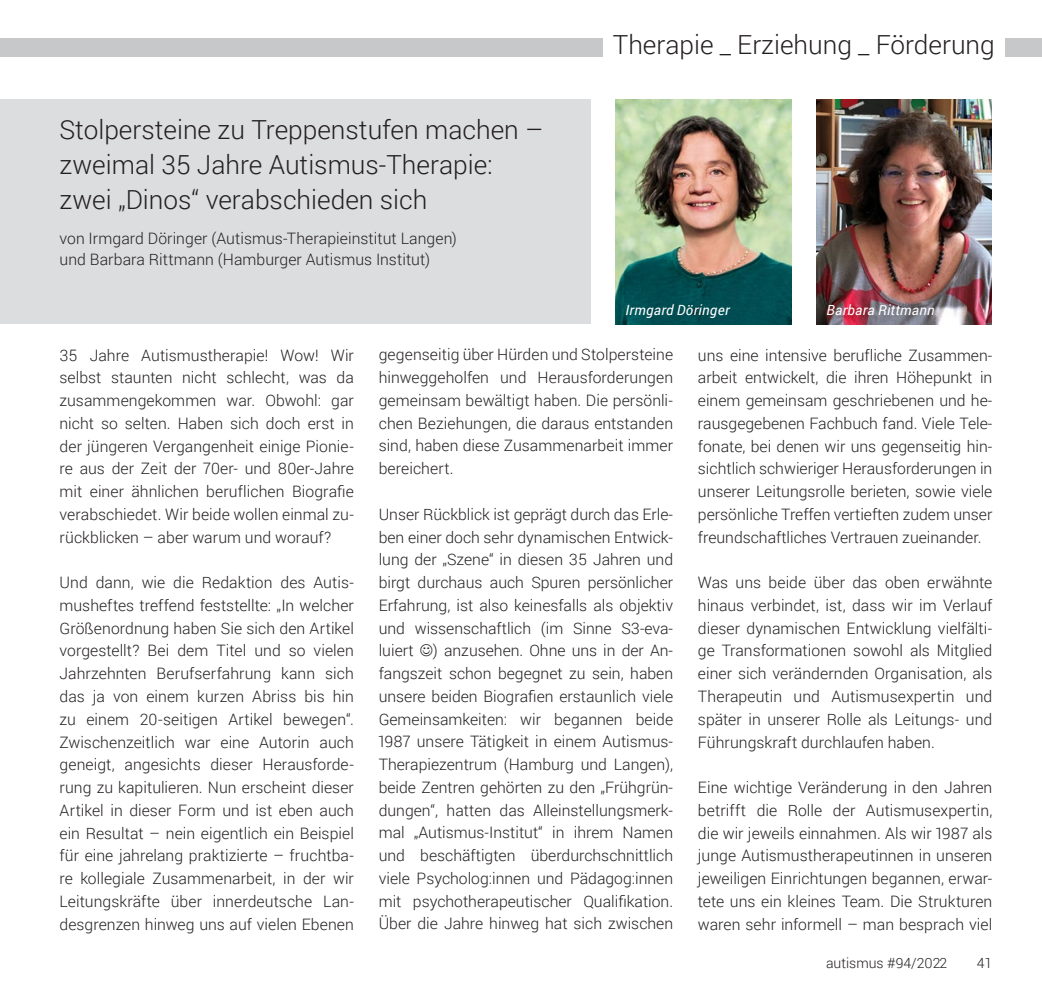
<style>
.page{position:relative;width:1042px;height:993px;background:#fff}
.page>*{position:absolute;margin:0;border:0;box-sizing:border-box;transform-origin:0 0}
.t1{font:300 26.25px/35px "Roboto";color:#231f20}
.t2{font:300 15.75px/22.8px "Roboto";letter-spacing:.005em;color:#231f20;text-align:justify}
.t3{font:italic 14px "Roboto";letter-spacing:.015em;color:#fff}
.t4{font:300 14px "Roboto";color:#231f20}
</style>
<div class="page">
<div style="left:0;top:38px;width:1042px;height:19px;background:#c7c8ca"></div>
<div style="left:603px;top:35px;width:402px;height:39px;background:#fff"></div>
<div style="left:0;top:99px;width:590px;height:225px;background:#dcdddf"></div>
<img style="left:816px;top:99px;width:176px;height:225px">
<img style="left:616px;top:99px;width:175px;height:225px">
<h1 class="t1" style="left:60px;top:111px;width:485px">Stolpersteine zu Treppenstufen machen – zweimal 35 Jahre Autismus-Therapie: zwei „Dinos“ verabschieden sich</h1>
<p class="t2" style="left:60px;top:228px;width:399px;line-height:20.7px">von Irmgard Döringer (Autismus-Therapieinstitut Langen) und Barbara Rittmann (Hamburger Autismus Institut)</p>
<h1 class="t1" style="left:613px;top:27px;width:384px">Therapie _ Erziehung _ Förderung</h1>
<p class="t3" style="left:625px;top:300px;width:106px">Irmgard Döringer</p>
<p class="t3" style="left:826px;top:300px;width:110px">Barbara Rittmann</p>
<p class="t2" style="left:60px;top:343px;width:296px">35 Jahre Autismustherapie! Wow! Wir selbst staunten nicht schlecht, was da zusammengekommen war. Obwohl: gar nicht so selten. Haben sich doch erst in der jüngeren Vergangenheit einige Pionie&shy;re aus der Zeit der 70er- und 80er-Jahre mit einer ähnlichen beruflichen Biografie verabschiedet. Wir beide wollen einmal zu&shy;rückblicken – aber warum und worauf?</p>
<p class="t2" style="left:60px;top:570px;width:296px">Und dann, wie die Redaktion des Autis&shy;musheftes treffend feststellte: „In welcher Größenordnung haben Sie sich den Artikel vorgestellt? Bei dem Titel und so vielen Jahrzehnten Berufserfahrung kann sich das ja von einem kurzen Abriss bis hin zu einem 20-seitigen Artikel bewegen“.<br>Zwischenzeitlich war eine Autorin auch geneigt, angesichts dieser Herausforde&shy;rung zu kapitulieren. Nun erscheint dieser Artikel in dieser Form und ist eben auch ein Resultat – nein eigentlich ein Beispiel für eine jahrelang praktizierte – fruchtba&shy;re kollegiale Zusammenarbeit, in der wir Leitungskräfte über innerdeutsche Lan&shy;desgrenzen hinweg uns auf vielen Ebenen</p>
<p class="t2" style="left:379px;top:343px;width:296px">gegenseitig über Hürden und Stolpersteine hinweggeholfen und Herausforderungen gemeinsam bewältigt haben. Die persönli&shy;chen Beziehungen, die daraus entstanden sind, haben diese Zusammenarbeit immer bereichert.</p>
<p class="t2" style="left:379px;top:502px;width:296px">Unser Rückblick ist geprägt durch das Erle&shy;ben einer doch sehr dynamischen Entwick&shy;lung der „Szene“ in diesen 35 Jahren und birgt durchaus auch Spuren persönlicher Erfahrung, ist also keinesfalls als objektiv und wissenschaftlich (im Sinne S3-eva&shy;luiert ) anzusehen. Ohne uns in der An&shy;fangszeit schon begegnet zu sein, haben unsere beiden Biografien erstaunlich viele Gemeinsamkeiten: wir begannen beide 1987 unsere Tätigkeit in einem Autismus-Therapiezentrum (Hamburg und Langen), beide Zentren gehörten zu den „Frühgrün&shy;dungen“, hatten das Alleinstellungsmerk&shy;mal „Autismus-Institut“ in ihrem Namen und beschäftigten überdurchschnittlich viele Psycholog:innen und Pädagog:innen mit psychotherapeutischer Qualifikation.<br>Über die Jahre hinweg hat sich zwischen</p>
<p class="t2" style="left:698px;top:343px;width:296px">uns eine intensive berufliche Zusammen&shy;arbeit entwickelt, die ihren Höhepunkt in einem gemeinsam geschriebenen und he&shy;rausgegebenen Fachbuch fand. Viele Tele&shy;fonate, bei denen wir uns gegenseitig hin&shy;sichtlich schwieriger Herausforderungen in unserer Leitungsrolle berieten, sowie viele persönliche Treffen vertieften zudem unser freundschaftliches Vertrauen zueinander.</p>
<p class="t2" style="left:698px;top:570px;width:296px">Was uns beide über das oben erwähnte hinaus verbindet, ist, dass wir im Verlauf dieser dynamischen Entwicklung vielfälti&shy;ge Transformationen sowohl als Mitglied einer sich verändernden Organisation, als Therapeutin und Autismusexpertin und später in unserer Rolle als Leitungs- und Führungskraft durchlaufen haben.</p>
<p class="t2" style="left:698px;top:775px;width:296px">Eine wichtige Veränderung in den Jahren betrifft die Rolle der Autismusexpertin, die wir jeweils einnahmen. Als wir 1987 als junge Autismustherapeutinnen in unseren jeweiligen Einrichtungen begannen, erwar&shy;tete uns ein kleines Team. Die Strukturen waren sehr informell – man besprach viel</p>
<p class="t4" style="left:826px;top:952px;width:123px">autismus #94/2022</p>
<p class="t4" style="left:977px;top:952px;width:17px">41</p>
</div>
